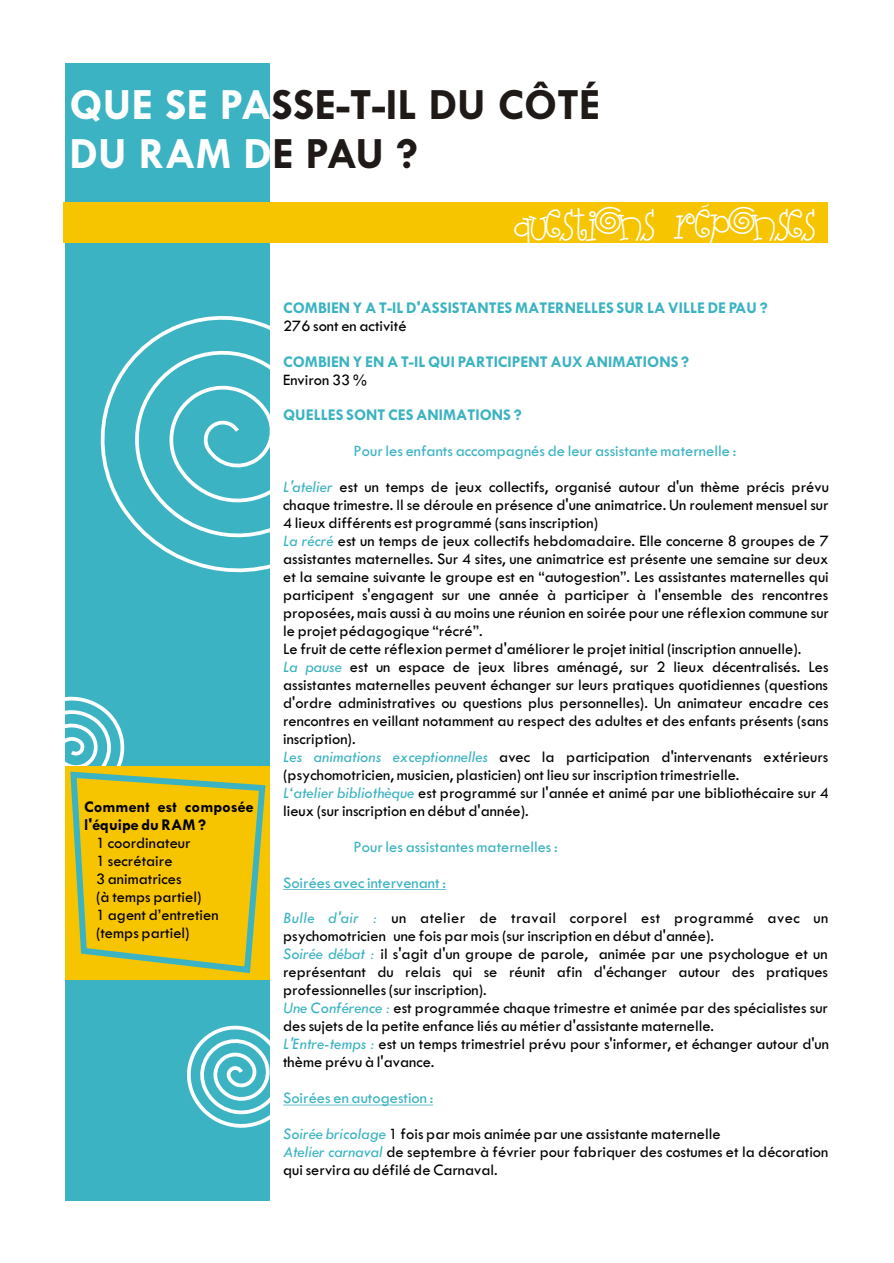
<style>
.page{position:relative;width:894px;height:1263px;background:#fff}
.page>*{position:absolute;margin:0;border:0;box-sizing:border-box;transform-origin:0 0}
.t1{font:700 45px/49.1px "Tw Cen";color:#1f1a17}
.t2{font:41.55px "Elastic Wrath";color:#fff}
.t3{font:16.5px/18px "Tw Cen";color:#000}
.t4{font:700 16.5px "Tw Cen";color:#3bb3c2}
.t5{font:16.5px/36px "Tw Cen";color:#3bb3c2}
.t6{font:700 16.5px/18px "Tw Cen";color:#000}
.t7{font:italic 16.5px "Tw Cen";color:#3bb3c2}
.s1{color:#fff}
.s2{color:#3bb3c2}
.s3{font-style:italic;color:#3bb3c2}
</style>
<div class="page">
<div style="left:65px;top:63px;width:204px;height:1137px;background:#3bb3c2"></div>
<svg style="left:100px;top:301px;width:170px;height:289px"></svg>
<div style="left:64px;top:202px;width:764px;height:40px;background:#f7c400"></div>
<svg style="left:187px;top:1021px;width:115px;height:112px"></svg>
<svg style="left:701px;top:204px;width:8px;height:4px"></svg>
<hr style="left:283px;top:889px;width:163px;height:1px;background:#3bb3c2">
<hr style="left:283px;top:1105px;width:150px;height:1px;background:#3bb3c2">
<svg style="left:65px;top:696px;width:204px;height:280px"></svg>
<h1 class="t1" style="left:70px;top:84px;width:532px"><span class="s1">QUE SE PA</span>SSE-T-IL DU CÔTÉ<br><span class="s1">DU RAM D</span>E PAU ?</h1>
<h2 class="t2" style="left:515px;top:202px;width:301px">QUESTIONS REPONSES</h2>
<p class="t4" style="left:283px;top:301px;width:486px">COMBIEN Y A T-IL D'ASSISTANTES MATERNELLES SUR LA VILLE DE PAU ?</p>
<p class="t3" style="left:283px;top:317px;width:125px">276 sont en activité</p>
<p class="t4" style="left:283px;top:355px;width:408px">COMBIEN Y EN A T-IL QUI PARTICIPENT AUX ANIMATIONS ?</p>
<p class="t3" style="left:283px;top:371px;width:85px">Environ 33 %</p>
<p class="t6" style="left:84px;top:799px;width:171px">Comment est composée l'équipe du RAM ?</p>
<p class="t3" style="left:96px;top:835px;width:124px">1 coordinateur<br>1 secrétaire<br>3 animatrices<br>(à temps partiel)<br>1 agent d’entretien (temps partiel)</p>
<p class="t4" style="left:283px;top:409px;width:240px">QUELLES SONT CES ANIMATIONS ?</p>
<p class="t3" style="left:283px;top:434px;width:547px;line-height:36px;text-indent:71px"><span class="s2">Pour les enfants accompagnés de leur assistante maternelle :<br></span><span class="s3">L'atelier</span> est un temps de jeux collectifs, organisé autour d'un thème précis prévu</p>
<p class="t3" style="left:283px;top:497px;width:547px">chaque trimestre. Il se déroule en présence d'une animatrice. Un roulement mensuel sur<br>4 lieux différents est programmé (sans inscription)</p>
<p class="t3" style="left:283px;top:551px;width:547px">assistantes maternelles. Sur 4 sites, une animatrice est présente une semaine sur deux</p>
<p class="t3" style="left:283px;top:569px;width:547px">et la semaine suivante le groupe est en “autogestion”. Les assistantes maternelles qui</p>
<p class="t3" style="left:283px;top:587px;width:547px">participent s'engagent sur une année à participer à l'ensemble des rencontres</p>
<p class="t3" style="left:283px;top:605px;width:547px">proposées, mais aussi à au moins une réunion en soirée pour une réflexion commune sur</p>
<p class="t3" style="left:283px;top:623px;width:201px">le projet pédagogique “récré”.</p>
<p class="t3" style="left:283px;top:641px;width:520px">Le fruit de cette réflexion permet d'améliorer le projet initial (inscription annuelle).</p>
<p class="t3" style="left:350px;top:659px;width:480px">est un espace de jeux libres aménagé, sur 2 lieux décentralisés. Les</p>
<p class="t3" style="left:283px;top:677px;width:546px">assistantes maternelles peuvent échanger sur leurs pratiques quotidiennes (questions</p>
<p class="t3" style="left:283px;top:695px;width:547px">d'ordre administratives ou questions plus personnelles). Un animateur encadre ces</p>
<p class="t3" style="left:283px;top:713px;width:547px">rencontres en veillant notamment au respect des adultes et des enfants présents (sans</p>
<p class="t3" style="left:283px;top:731px;width:74px">inscription).</p>
<p class="t3" style="left:499px;top:749px;width:331px">avec la participation d'intervenants extérieurs</p>
<p class="t3" style="left:283px;top:767px;width:458px">(psychomotricien, musicien, plasticien) ont lieu sur inscription trimestrielle.</p>
<p class="t3" style="left:283px;top:803px;width:247px">lieux (sur inscription en début d'année).</p>
<p class="t3" style="left:283px;top:533px;width:547px"><span class="s3">La récré</span> est un temps de jeux collectifs hebdomadaire. Elle concerne 8 groupes de 7</p>
<p class="t7" style="left:283px;top:661px;width:60px">La pause</p>
<p class="t3" style="left:283px;top:740px;width:547px;line-height:35.8px"><span class="s3">Les animations exceptionnelles<br>L‘atelier bibliothèque</span> est programmé sur l'année et animé par une bibliothécaire sur 4</p>
<p class="t5" style="left:283px;top:829px;width:276px;text-indent:71px">Pour les assistantes maternelles :<br>Soirées avec intervenant :</p>
<p class="t3" style="left:283px;top:901px;width:546px;line-height:35.8px"><span class="s3">Bulle d'air :<br>Soirée débat :</span> il s'agit d'un groupe de parole, animée par une psychologue et un</p>
<p class="t3" style="left:283px;top:910px;width:547px;text-indent:108px">un atelier de travail corporel est programmé avec un psychomotricien une fois par mois (sur inscription en début d'année).</p>
<p class="t3" style="left:283px;top:964px;width:546px">représentant du relais qui se réunit afin d'échanger autour des pratiques professionnelles (sur inscription).</p>
<p class="t3" style="left:283px;top:1009px;width:433px;line-height:36px">des sujets de la petite enfance liés au métier d'assistante maternelle. thème prévu à l'avance.</p>
<p class="t3" style="left:283px;top:991px;width:547px;line-height:36px"><span class="s3">Une Conférence :</span> est programmée chaque trimestre et animée par des spécialistes sur<br><span class="s3">L'Entre-temps :</span> est un temps trimestriel prévu pour s'informer, et échanger autour d'un</p>
<p class="t3" style="left:283px;top:1081px;width:439px;line-height:35.8px"><span class="s2">Soirées en autogestion :<br></span><span class="s3">Soirée bricolage</span> 1 fois par mois animée par une assistante maternelle</p>
<p class="t3" style="left:283px;top:1144px;width:547px"><span class="s3">Atelier carnaval</span> de septembre à février pour fabriquer des costumes et la décoration</p>
<p class="t3" style="left:283px;top:1162px;width:216px">qui servira au défilé de Carnaval.</p>
</div>
